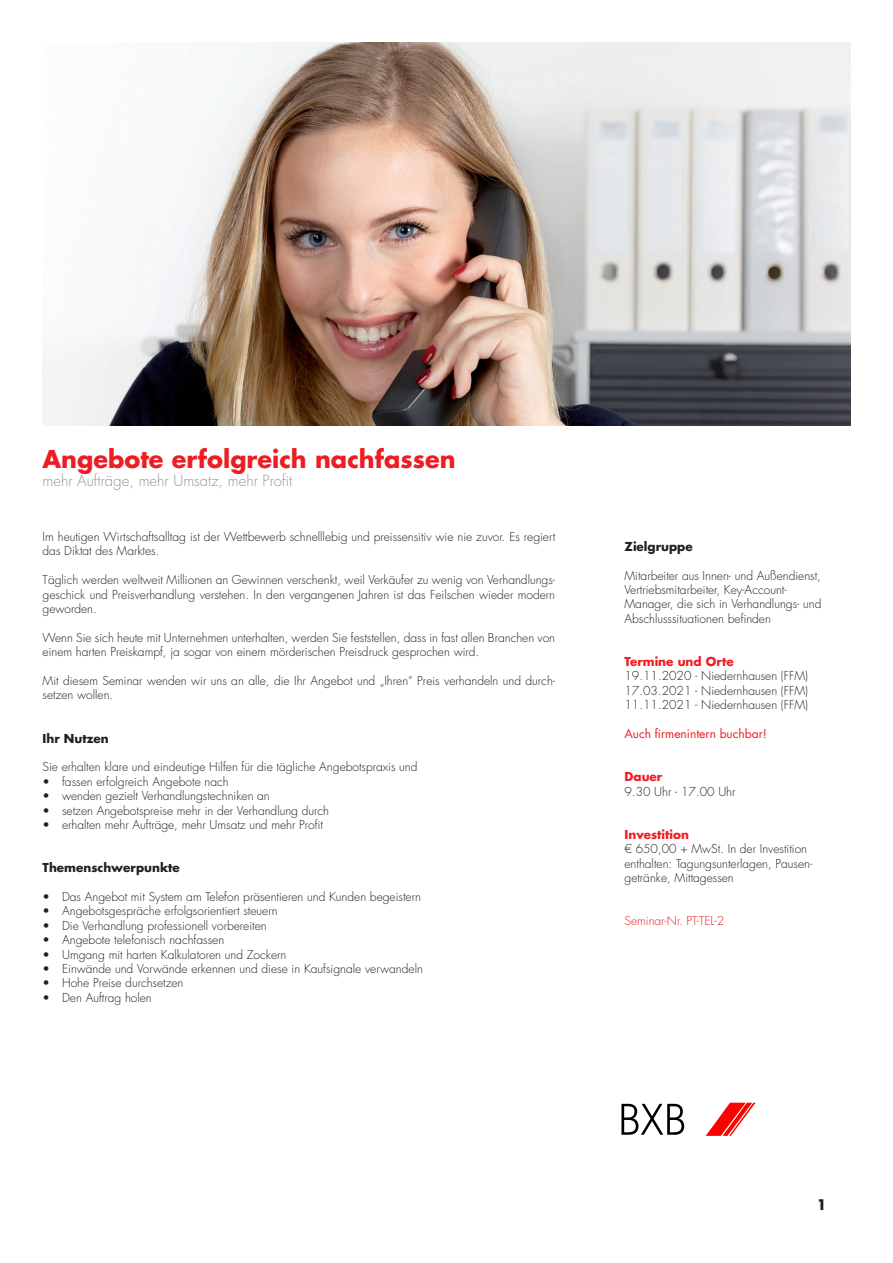
<style>
.page{position:relative;width:893px;height:1263px;background:#fff}
.page>*{position:absolute;margin:0;border:0;box-sizing:border-box;transform-origin:0 0}
.t1{font:700 24px "Futura LT";color:#ee1d23}
.t2{font:300 15px "Futura LT";color:#939598}
.t3{font:700 14.25px "Futura LT";color:#231f20}
.t4{font:300 12px/14.4px "Futura LT";color:#231f20}
.t5{font:700 12px "Futura LT";color:#231f20}
.t6{font:700 12px "Futura LT";color:#ee1d23}
.t7{font:12px "Futura LT";color:#ee1d23}
.t8{font:300 12px "Futura LT";color:#ee1d23}
</style>
<div class="page">
<svg style="left:705px;top:1103px;width:50px;height:33px"></svg>
<svg style="left:621px;top:1104px;width:63px;height:31px"></svg>
<img style="left:43px;top:43px;width:807px;height:382px">
<h1 class="t1" style="left:43px;top:445px;width:414px">Angebote erfolgreich nachfassen</h1>
<p class="t2" style="left:43px;top:471px;width:251px">mehr Aufträge, mehr Umsatz, mehr Profit</p>
<p class="t4" style="left:43px;top:530px;width:514px">Im heutigen Wirtschaftsalltag ist der Wettbewerb schnelllebig und preissensitiv wie nie zuvor. Es regiert das Diktat des Marktes.</p>
<p class="t4" style="left:43px;top:573px;width:514px;text-align:justify">Täglich werden weltweit Millionen an Gewinnen verschenkt, weil Verkäufer zu wenig von Verhandlungs&shy;geschick und Preisverhandlung verstehen. In den vergangenen Jahren ist das Feilschen wieder modern geworden.</p>
<p class="t4" style="left:43px;top:630px;width:514px">Wenn Sie sich heute mit Unternehmen unterhalten, werden Sie feststellen, dass in fast allen Branchen von einem harten Preiskampf, ja sogar von einem mörderischen Preisdruck gesprochen wird.</p>
<p class="t4" style="left:43px;top:674px;width:514px">Mit diesem Seminar wenden wir uns an alle, die Ihr Angebot und „Ihren“ Preis verhandeln und durch&shy;setzen wollen.</p>
<p class="t5" style="left:43px;top:731px;width:68px">Ihr Nutzen</p>
<p class="t4" style="left:43px;top:760px;width:376px">Sie erhalten klare und eindeutige Hilfen für die tägliche Angebotspraxis und</p>
<p class="t4" style="left:43px;top:774px;width:188px">• fassen erfolgreich Angebote nach</p>
<p class="t4" style="left:43px;top:789px;width:229px">• wenden gezielt Verhandlungstechniken an</p>
<p class="t4" style="left:43px;top:803px;width:288px">• setzen Angebotspreise mehr in der Verhandlung durch</p>
<p class="t4" style="left:43px;top:818px;width:282px">• erhalten mehr Aufträge, mehr Umsatz und mehr Profit</p>
<p class="t5" style="left:43px;top:861px;width:139px">Themenschwerpunkte</p>
<p class="t4" style="left:43px;top:890px;width:380px">• Das Angebot mit System am Telefon präsentieren und Kunden begeistern</p>
<p class="t4" style="left:43px;top:904px;width:236px">• Angebotsgespräche erfolgsorientiert steuern</p>
<p class="t4" style="left:43px;top:918px;width:225px">• Die Verhandlung professionell vorbereiten</p>
<p class="t4" style="left:43px;top:933px;width:183px">• Angebote telefonisch nachfassen</p>
<p class="t4" style="left:43px;top:947px;width:245px">• Umgang mit harten Kalkulatoren und Zockern</p>
<p class="t4" style="left:43px;top:962px;width:382px">• Einwände und Vorwände erkennen und diese in Kaufsignale verwandeln</p>
<p class="t4" style="left:43px;top:976px;width:142px">• Hohe Preise durchsetzen</p>
<p class="t4" style="left:43px;top:990px;width:111px">• Den Auftrag holen</p>
<p class="t5" style="left:624px;top:539px;width:70px">Zielgruppe</p>
<p class="t4" style="left:624px;top:568px;width:198px">Mitarbeiter aus Innen- und Außendienst, Vertriebsmitarbeiter, Key-Account-Manager, die sich in Verhandlungs- und Abschlusssituationen befinden</p>
<p class="t6" style="left:624px;top:655px;width:111px">Termine und Orte</p>
<p class="t4" style="left:624px;top:669px;width:185px;text-align:justify">19.11.2020 - Niedernhausen (FFM)<br>17.03.2021 - Niedernhausen (FFM)<br>11.11.2021 - Niedernhausen (FFM)</p>
<p class="t7" style="left:624px;top:727px;width:144px">Auch firmenintern buchbar!</p>
<p class="t6" style="left:624px;top:770px;width:39px">Dauer</p>
<p class="t4" style="left:624px;top:784px;width:112px">9.30 Uhr - 17.00 Uhr</p>
<p class="t6" style="left:624px;top:827px;width:66px">Investition</p>
<p class="t4" style="left:624px;top:842px;width:189px">€ 650,00 + MwSt. In der Investition enthalten: Tagungsunterlagen, Pausen&shy;getränke, Mittagessen</p>
<p class="t8" style="left:624px;top:914px;width:101px">Seminar-Nr. PT-TEL-2</p>
<p class="t3" style="left:816px;top:1197px;width:11px">1</p>
</div>
